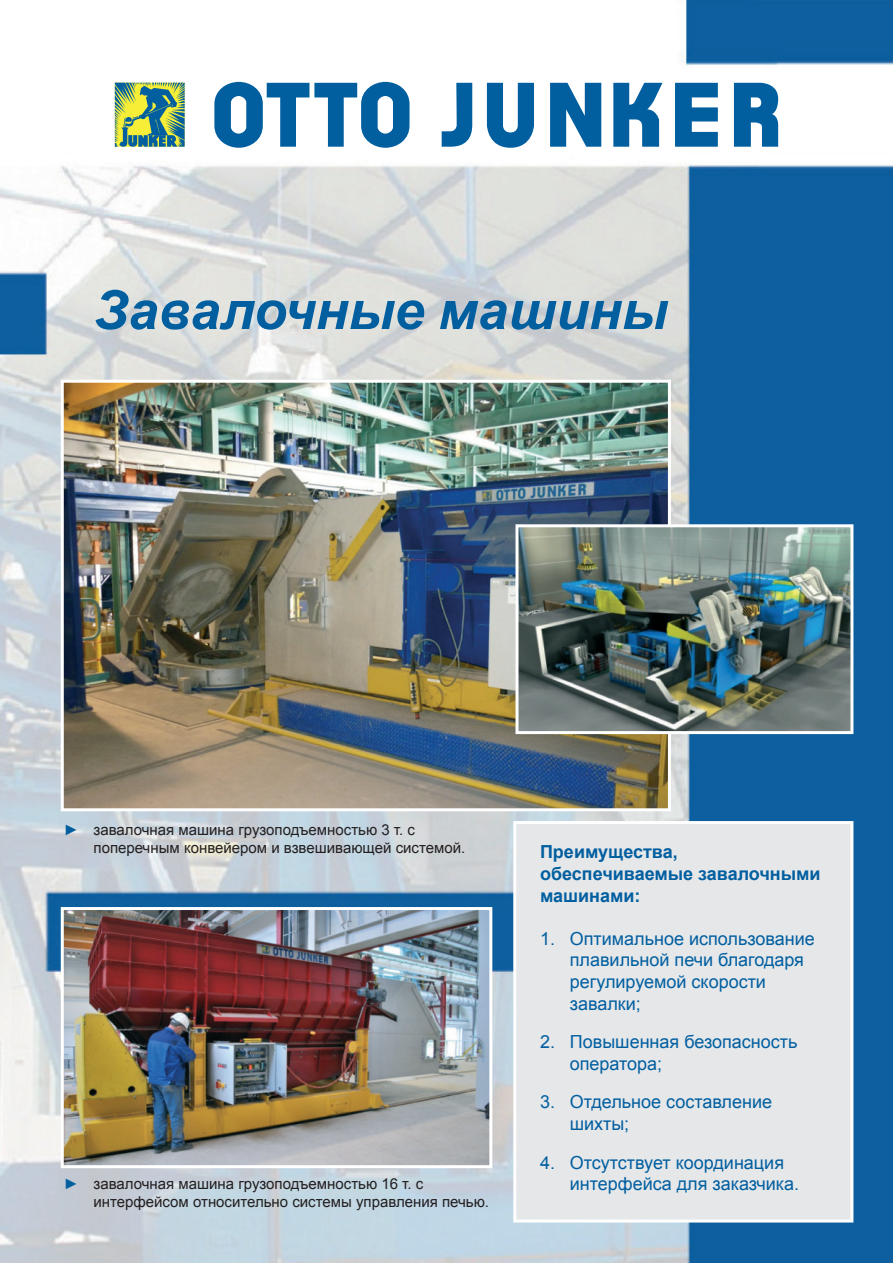
<style>
.page{position:relative;width:893px;height:1263px;background:#fff}
.page>*{position:absolute;margin:0;border:0;box-sizing:border-box;transform-origin:0 0}
.t1{font:italic 700 54px "Arial";color:#015fa0}
.t2{font:18px/21.6px "Arial";color:#015fa0}
.t3{font:700 18px/21.6px "Arial";color:#015fa0}
.t4{font:15px/18px "Arial";color:#231f20}
.s1{color:#015fa0}
</style>
<div class="page">
<img style="left:0;top:0;width:893px;height:1263px">
<svg style="left:115px;top:83px;width:70px;height:64px;background:#77a46d"></svg>
<svg style="left:442px;top:83px;width:30px;height:64px"></svg>
<svg style="left:487px;top:83px;width:47px;height:65px"></svg>
<svg style="left:550px;top:83px;width:51px;height:64px"></svg>
<svg style="left:613px;top:83px;width:49px;height:64px"></svg>
<svg style="left:675px;top:83px;width:43px;height:64px"></svg>
<svg style="left:734px;top:83px;width:44px;height:64px;background:#2a78af"></svg>
<svg style="left:214px;top:82px;width:196px;height:66px"></svg>
<img style="left:59px;top:378px;width:613px;height:435px">
<img style="left:514px;top:523px;width:341px;height:213px">
<img style="left:59px;top:905px;width:435px;height:265px">
<div style="left:512px;top:819px;width:343px;height:405px;background:#e6e7e9"></div>
<h1 class="t1" style="left:94px;top:274px;width:576px">Завалочные машины</h1>
<p class="t4" style="left:94px;top:821px;width:373px;text-indent:-30px"><span class="s1">►</span> завалочная машина грузоподъемностью 3 т. с поперечным конвейером и взвешивающей системой.</p>
<p class="t4" style="left:94px;top:1175px;width:397px;text-indent:-30px"><span class="s1">►</span> завалочная машина грузоподъемностью 16 т. с интерфейсом относительно системы управления печью.</p>
<p class="t3" style="left:540px;top:842px;width:282px">Преимущества, обеспечиваемые завалочными машинами:</p>
<p class="t2" style="left:570px;top:928px;width:247px;text-indent:-30px">1. Оптимальное использование плавильной печи благодаря регулируемой скорости завалки;</p>
<p class="t2" style="left:570px;top:1031px;width:229px;text-indent:-30px">2. Повышенная безопасность оператора;</p>
<p class="t2" style="left:570px;top:1091px;width:204px;text-indent:-30px">3. Отдельное составление шихты;</p>
<p class="t2" style="left:570px;top:1152px;width:231px;text-indent:-30px">4. Отсутствует координация интерфейса для заказчика.</p>
</div>
